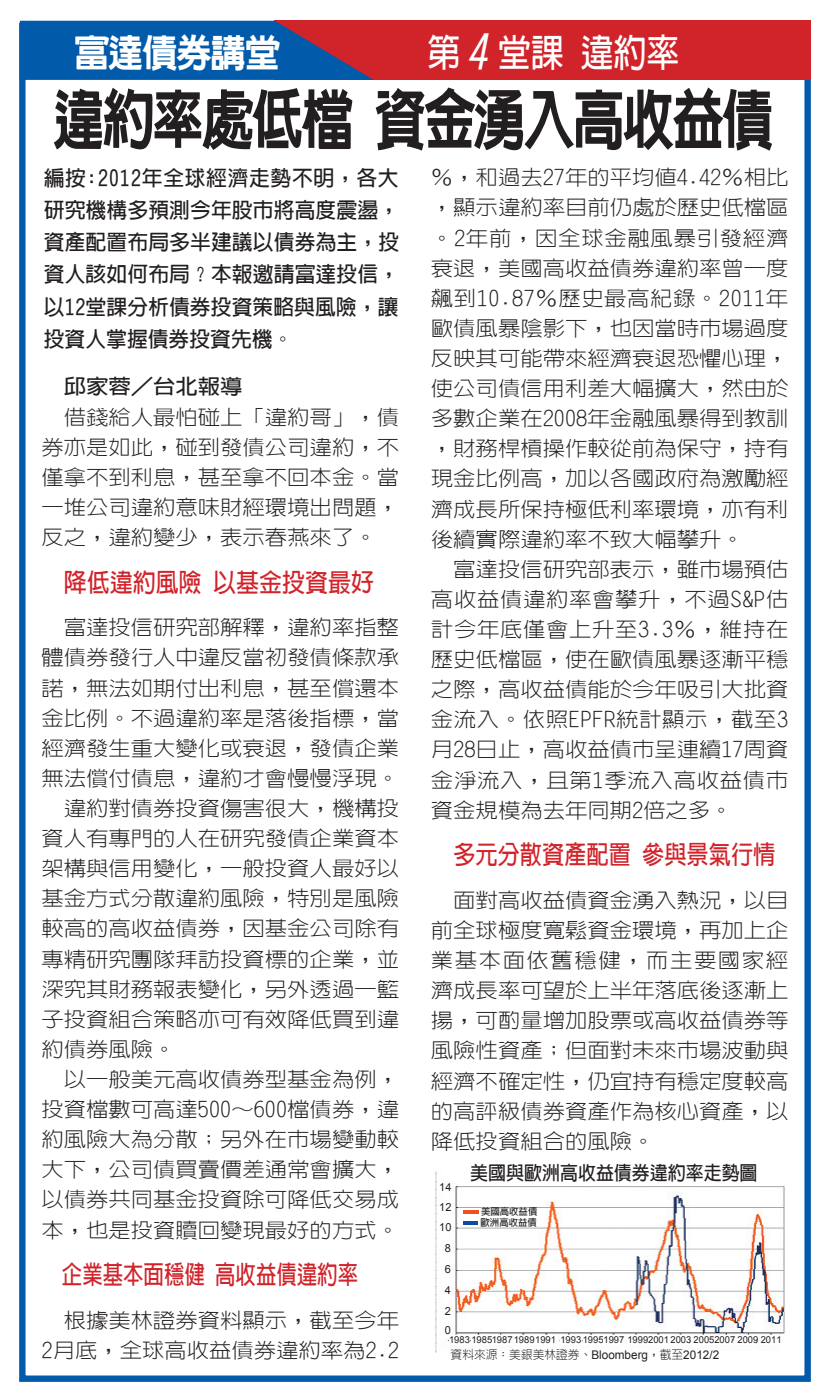
<style>
.page{position:relative;width:830px;height:1397px;background:#fff}
.page>*{position:absolute;margin:0;border:0;box-sizing:border-box;transform-origin:0 0}
.t1{font:800 65.92px "New Gothic";letter-spacing:-.05em;color:#231f20;scale:.79 1}
.t2{font:700 38.25px "Lin Gothic";color:#fff;scale:.86 1}
.t3{font:800 38.25px "New Gothic";letter-spacing:-.05em;color:#fff;scale:.94 1}
.t4{font:700 25.43px "Lin Gothic";color:#d1232a;scale:.8 1}
.t5{font:700 25.43px "Lin Gothic";color:#d1232a;scale:.87 1}
.t6{font:700 25.43px "Lin Gothic";color:#d1232a;scale:.9 1}
.t7{font:700 21.15px/32.2px "Lin Gothic";letter-spacing:.005em;color:#231f20;text-align:justify}
.t8{font:300 20.47px/30.2px "New Gothic";color:#231f20;text-align:justify;scale:1.09 1}
.t9{font:700 20.47px "Lin Gothic";color:#231f20;scale:1.09 1}
.t10{font:700 19.12px "Lin Gothic";color:#231f20;scale:.94 1}
.t11{font:300 11.92px "New Gothic";color:#231f20}
.t12{font:11.25px/20.7px "Arial";color:#231f20;text-align:center}
.t13{font:9.67px "Arial";color:#231f20}
.t14{font:700 9.67px/10.6px "Lin Gothic";color:#231f20}
.s1{font-family:"Arial";font-weight:400}
</style>
<div class="page">
<div style="left:19px;top:23px;width:791px;height:1359px;border:6px solid #015aaa"></div>
<div style="left:274px;top:21px;width:536px;height:59px;background:#d1232a"></div>
<svg style="left:20px;top:21px;width:353px;height:59px;background:#1e5298"></svg>
<img style="left:435px;top:1171px;width:350px;height:181px">
<hr style="left:463px;top:1210px;width:15px;height:4px;background:#ef4f23">
<hr style="left:463px;top:1221px;width:15px;height:4px;background:#0d4da1">
<div style="left:439px;top:1181px;width:11px;height:12px;background:#fff"></div>
<div style="left:439px;top:1202px;width:11px;height:11px;background:#fff"></div>
<div style="left:439px;top:1222px;width:11px;height:11px;background:#fff"></div>
<div style="left:444px;top:1243px;width:6px;height:11px;background:#fff"></div>
<div style="left:444px;top:1264px;width:6px;height:11px;background:#fff"></div>
<div style="left:444px;top:1285px;width:6px;height:11px;background:#fff"></div>
<div style="left:444px;top:1306px;width:6px;height:11px;background:#fff"></div>
<div style="left:444px;top:1325px;width:6px;height:11px;background:#fff"></div>
<div style="left:582px;top:1335px;width:19px;height:10px;background:#fff"></div>
<div style="left:603px;top:1335px;width:19px;height:10px;background:#fff"></div>
<div style="left:627px;top:1335px;width:19px;height:10px;background:#fff"></div>
<div style="left:647px;top:1335px;width:19px;height:10px;background:#fff"></div>
<div style="left:670px;top:1335px;width:19px;height:10px;background:#fff"></div>
<div style="left:693px;top:1335px;width:19px;height:10px;background:#fff"></div>
<div style="left:560px;top:1335px;width:19px;height:10px;background:#fff"></div>
<div style="left:714px;top:1335px;width:18px;height:10px;background:#fff"></div>
<div style="left:737px;top:1335px;width:19px;height:10px;background:#fff"></div>
<div style="left:760px;top:1335px;width:19px;height:10px;background:#fff"></div>
<div style="left:535px;top:1335px;width:18px;height:10px;background:#fff"></div>
<div style="left:513px;top:1335px;width:19px;height:10px;background:#fff"></div>
<div style="left:491px;top:1335px;width:19px;height:10px;background:#fff"></div>
<div style="left:471px;top:1335px;width:19px;height:10px;background:#fff"></div>
<div style="left:449px;top:1335px;width:18px;height:10px;background:#fff"></div>
<h2 class="t2" style="left:427px;top:32px;width:40px">第</h2>
<h2 class="t2" style="left:497px;top:32px;width:213px">堂課違約率</h2>
<h2 class="t3" style="left:74px;top:33px;width:221px">富達債券講堂</h2>
<h1 class="t1" style="left:53px;top:85px;width:914px">違約率處低檔資金湧入高收益債</h1>
<p class="t7" style="left:44px;top:162px;width:356px">編按:2012年全球經濟走勢不明，各大研究機構多預測今年股市將高度震盪，資產配置布局多半建議以債券為主，投資人該如何布局？本報邀請富達投信，以12堂課分析債券投資策略與風險，讓投資人掌握債券投資先機。</p>
<p class="t8" style="left:431px;top:162px;width:329px;text-align:left">％，和過去27年的平均值4.42％相比，顯示違約率目前仍處於歷史低檔區。2年前，因全球金融風暴引發經濟衰退，美國高收益債券違約率曾一度飆到10.87％歷史最高紀錄。2011年歐債風暴陰影下，也因當時市場過度反映其可能帶來經濟衰退恐懼心理，使公司債信用利差大幅擴大，然由於多數企業在2008年金融風暴得到教訓，財務桿槓操作較從前為保守，持有現金比例高，加以各國政府為激勵經濟成長所保持極低利率環境，亦有利後續實際違約率不致大幅攀升。<br>　富達投信研究部表示，雖市場預估高收益債違約率會攀升，不過S&amp;P估計今年底僅會上升至3.3％，維持在歷史低檔區，使在歐債風暴逐漸平穩之際，高收益債能於今年吸引大批資金流入。依照EPFR統計顯示，截至3月28日止，高收益債市呈連續17周資金淨流入，且第1季流入高收益債市資金規模為去年同期2倍之多。</p>
<p class="t5" style="left:453px;top:841px;width:371px">多元分散資產配置參與景氣行情</p>
<p class="t8" style="left:431px;top:885px;width:329px;text-indent:22px">面對高收益債資金湧入熱況，以目前全球極度寬鬆資金環境，再加上企業基本面依舊穩健，而主要國家經濟成長率可望於上半年落底後逐漸上揚，可酌量增加股票或高收益債券等風險性資產；但面對未來市場波動與經濟不確定性，仍宜持有穩定度較高的高評級債券資產作為核心資產，以降低投資組合的風險。</p>
<p class="t9" style="left:41px;top:376px;width:186px">　邱家蓉／台北報導</p>
<p class="t8" style="left:41px;top:402px;width:329px;text-indent:22px">借錢給人最怕碰上「違約哥」，債券亦是如此，碰到發債公司違約，不僅拿不到利息，甚至拿不回本金。當一堆公司違約意味財經環境出問題，反之，違約變少，表示春燕來了。</p>
<p class="t6" style="left:213px;top:569px;width:180px">以基金投資最好</p>
<p class="t6" style="left:64px;top:569px;width:155px">降低違約風險</p>
<p class="t8" style="left:41px;top:612px;width:329px">　富達投信研究部解釋，違約率指整</p>
<p class="t8" style="left:41px;top:643px;width:329px">體債券發行人中違反當初發債條款承</p>
<p class="t8" style="left:41px;top:673px;width:329px">諾，無法如期付出利息，甚至償還本</p>
<p class="t8" style="left:41px;top:703px;width:329px">金比例。不過違約率是落後指標，當</p>
<p class="t8" style="left:41px;top:733px;width:329px">經濟發生重大變化或衰退，發債企業</p>
<p class="t8" style="left:41px;top:763px;width:329px">無法償付債息，違約才會慢慢浮現。</p>
<p class="t8" style="left:64px;top:793px;width:309px">違約對債券投資傷害很大，機構投</p>
<p class="t8" style="left:41px;top:823px;width:329px">資人有專門的人在研究發債企業資本</p>
<p class="t8" style="left:41px;top:853px;width:329px">架構與信用變化，一般投資人最好以</p>
<p class="t8" style="left:41px;top:883px;width:329px">基金方式分散違約風險，特別是風險</p>
<p class="t8" style="left:41px;top:914px;width:329px">較高的高收益債券，因基金公司除有</p>
<p class="t8" style="left:41px;top:944px;width:329px">專精研究團隊拜訪投資標的企業，並</p>
<p class="t8" style="left:41px;top:974px;width:329px">深究其財務報表變化，另外透過一籃</p>
<p class="t8" style="left:41px;top:1004px;width:329px">子投資組合策略亦可有效降低買到違</p>
<p class="t8" style="left:41px;top:1034px;width:124px">約債券風險。</p>
<p class="t8" style="left:64px;top:1064px;width:309px">以一般美元高收債券型基金為例，</p>
<p class="t8" style="left:41px;top:1094px;width:329px">投資檔數可高達500～600檔債券，違</p>
<p class="t8" style="left:41px;top:1124px;width:329px">約風險大為分散；另外在市場變動較</p>
<p class="t8" style="left:41px;top:1154px;width:329px">大下，公司債買賣價差通常會擴大，</p>
<p class="t8" style="left:41px;top:1184px;width:329px">以債券共同基金投資除可降低交易成</p>
<p class="t8" style="left:41px;top:1215px;width:329px">本，也是投資贖回變現最好的方式。</p>
<p class="t4" style="left:62px;top:1261px;width:371px">企業基本面穩健高收益債違約率</p>
<p class="t8" style="left:41px;top:1305px;width:329px;text-align:right">根據美林證券資料顯示，截至今年<br>2月底，全球高收益債券違約率為2.2</p>
<p class="t10" style="left:470px;top:1163px;width:307px">美國與歐洲高收益債券違約率走勢圖</p>
<p class="t12" style="left:439px;top:1176px;width:14px">14<br>12<br>10<br>8<br>6<br>4<br>2</p>
<p class="t12" style="left:444px;top:1320px;width:8px">0</p>
<p class="t13" style="left:449px;top:1333px;width:334px">1983 1985198719891991 1993 19951997 19992001 2003 20052007 2009 2011</p>
<p class="t14" style="left:480px;top:1206px;width:58px">美國高收益債歐洲高收益債</p>
<p class="t11" style="left:450px;top:1349px;width:270px">資料來源：美銀美林證券、<span class="s1">Bloomberg</span>，截至<span class="s1">2012/2</span></p>
</div>
